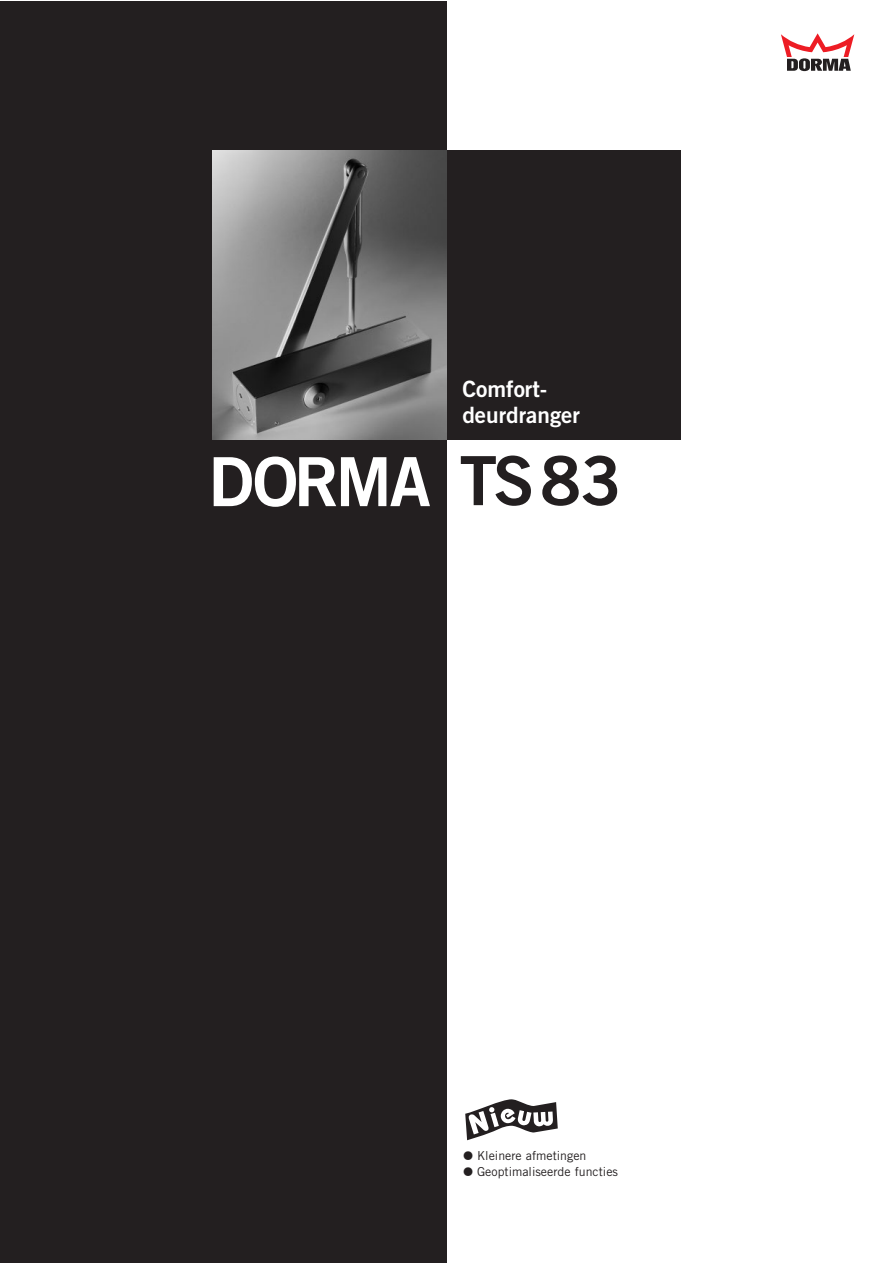
<style>
.page{position:relative;width:893px;height:1263px;background:#fff}
.page>*{position:absolute;margin:0;border:0;box-sizing:border-box;transform-origin:0 0}
.t1{font:67.8px "Trade Gothic Bold Two";letter-spacing:-.035em;color:#fff}
.t2{font:22.5px/25.8px "Trade Gothic Bold Two";color:#fff}
.t3{font:12.3px/16.5px "Trade Gothic";color:#231f20}
.s1{color:#231f20}
.s2{font-family:"AG Figures+Pi BQ"}
</style>
<div class="page">
<svg style="left:781px;top:33px;width:73px;height:38px"></svg>
<div style="left:0;top:2px;width:446px;height:1261px;background:#231f20"></div>
<div style="left:446px;top:150px;width:234px;height:289px;background:#231f20"></div>
<img style="left:213px;top:150px;width:233px;height:289px">
<svg style="left:465px;top:1099px;width:92px;height:41px"></svg>
<h2 class="t2" style="left:462px;top:378px;width:119px">Comfort&shy;deurdranger</h2>
<h1 class="t1" style="left:208px;top:457px;width:415px">DORMA <span class="s1">TS83</span></h1>
<p class="t3" style="left:463px;top:1148px;width:156px"><span class="s2">x</span> Kleinere afmetingen<br><span class="s2">x</span> Geoptimaliseerde functies</p>
</div>
